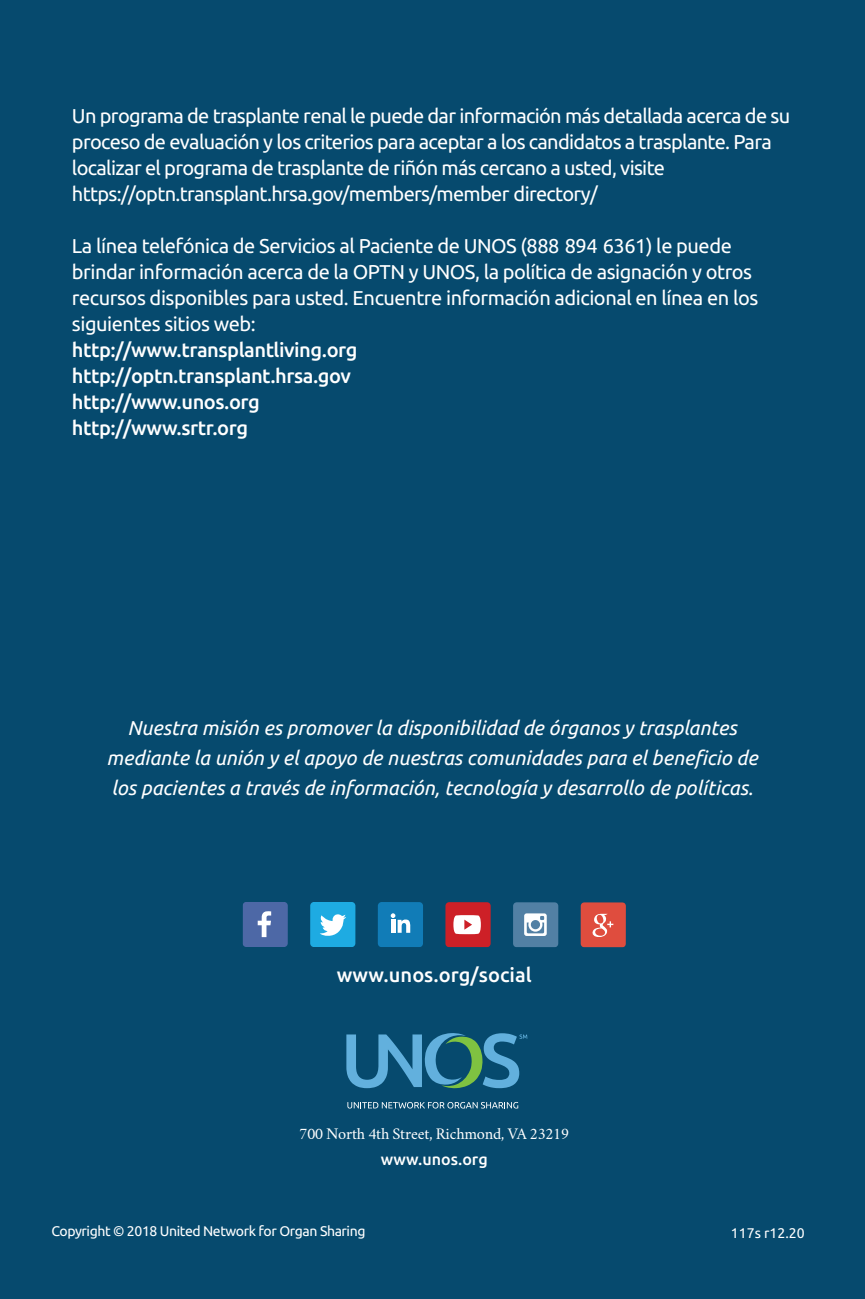
<style>
.page{position:relative;width:865px;height:1299px;background:#fff}
.page>*{position:absolute;margin:0;border:0;box-sizing:border-box;transform-origin:0 0}
.t1{font:20px/26px "Ubuntu";letter-spacing:-.035em;color:#fff}
.t2{font:italic 20px/30px "Ubuntu";color:#fff;text-align:center}
.t3{font:500 20px/26px "Ubuntu";letter-spacing:-.025em;color:#fff}
.t4{font:500 20px "Ubuntu";color:#fff}
.t5{font:16px "Crimson";letter-spacing:-.01em;color:#fff}
.t6{font:500 16px "Ubuntu";color:#fff}
.t7{font:14px "Ubuntu";letter-spacing:-.03em;color:#fff}
.t8{font:14px "Ubuntu";color:#fff}
</style>
<div class="page">
<div style="left:0;top:0;width:864px;height:1299px;background:#064a6e"></div>
<div style="left:242px;top:902px;width:45px;height:45px;background:#4d68a6;border-radius:4px"></div>
<div style="left:310px;top:902px;width:45px;height:45px;background:#1eabe2;border-radius:4px"></div>
<div style="left:377px;top:902px;width:46px;height:45px;background:#117cb7;border-radius:4px"></div>
<div style="left:445px;top:902px;width:45px;height:45px;background:#cd2027;border-radius:4px"></div>
<div style="left:512px;top:902px;width:46px;height:45px;background:#5280a4;border-radius:4px"></div>
<div style="left:580px;top:902px;width:45px;height:45px;background:#df4d3e;border-radius:4px"></div>
<svg style="left:320px;top:914px;width:26px;height:22px"></svg>
<svg style="left:257px;top:911px;width:14px;height:26px"></svg>
<svg style="left:592px;top:913px;width:21px;height:24px"></svg>
<svg style="left:453px;top:915px;width:27px;height:19px"></svg>
<svg style="left:390px;top:913px;width:20px;height:20px"></svg>
<svg style="left:524px;top:913px;width:22px;height:23px"></svg>
<svg style="left:347px;top:1102px;width:171px;height:6px"></svg>
<svg style="left:346px;top:1033px;width:181px;height:55px"></svg>
<p class="t1" style="left:72px;top:102px;width:719px">Un programa de trasplante renal le puede dar información más detallada acerca de su proceso de evaluación y los criterios para aceptar a los candidatos a trasplante. Para localizar el programa de trasplante de riñón más cercano a usted, visite https://optn.transplant.hrsa.gov/members/member directory/</p>
<p class="t1" style="left:72px;top:232px;width:687px">La línea telefónica de Servicios al Paciente de UNOS (888 894 6361) le puede brindar información acerca de la OPTN y UNOS, la política de asignación y otros recursos disponibles para usted. Encuentre información adicional en línea en los siguientes sitios web:</p>
<p class="t3" style="left:72px;top:336px;width:287px">http://www.transplantliving.org http://optn.transplant.hrsa.gov http://www.unos.org http://www.srtr.org</p>
<p class="t2" style="left:106px;top:712px;width:652px">Nuestra misión es promover la disponibilidad de órganos y trasplantes mediante la unión y el apoyo de nuestras comunidades para el beneficio de los pacientes a través de información, tecnología y desarrollo de políticas.</p>
<p class="t4" style="left:336px;top:962px;width:196px">www.unos.org/social</p>
<p class="t5" style="left:299px;top:1128px;width:271px">700 North 4th Street, Richmond, VA 23219</p>
<p class="t6" style="left:380px;top:1148px;width:108px">www.unos.org</p>
<p class="t7" style="left:51px;top:1223px;width:315px">Copyright © 2018 United Network for Organ Sharing</p>
<p class="t8" style="left:730px;top:1225px;width:75px">117s r12.20</p>
</div>
